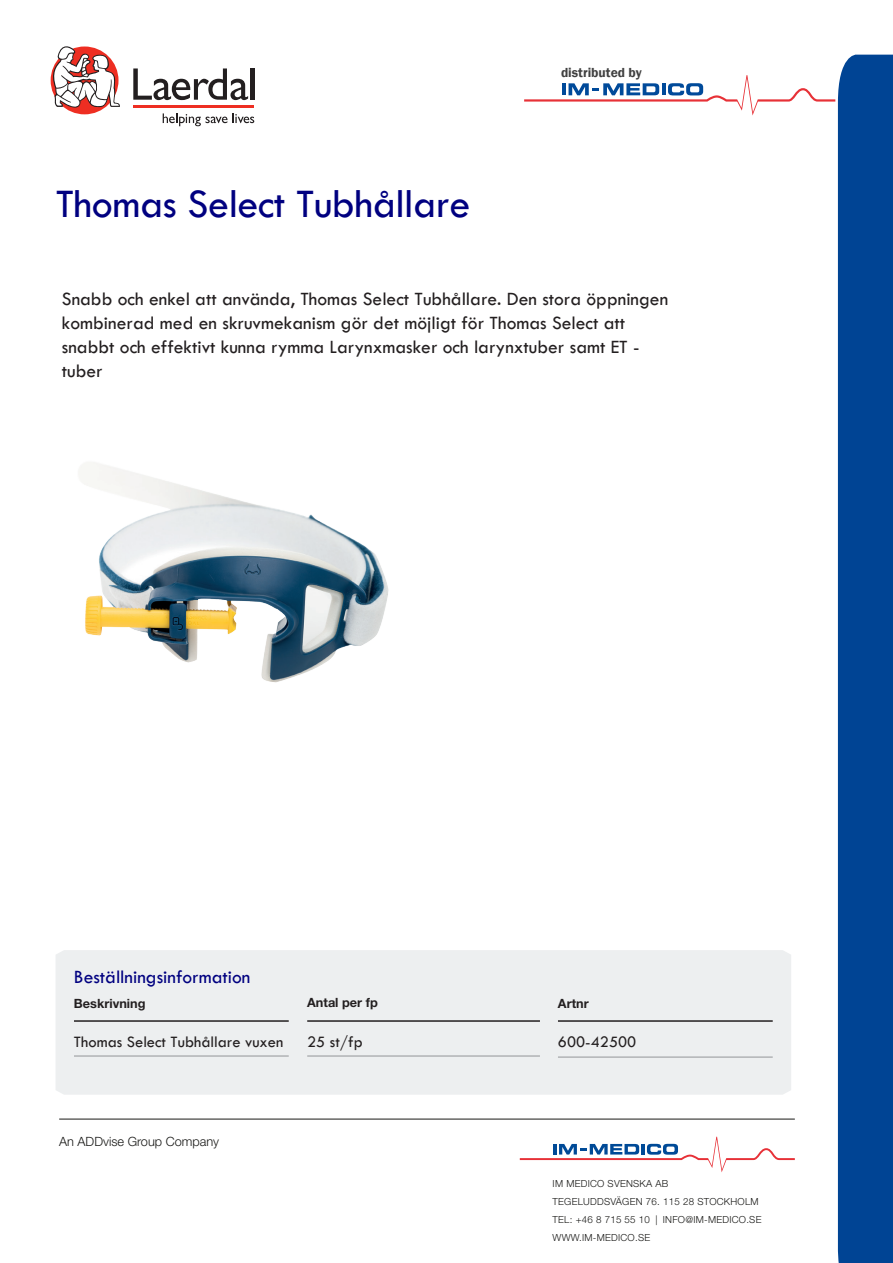
<style>
.page{position:relative;width:893px;height:1263px;background:#fff}
.page>*{position:absolute;margin:0;border:0;box-sizing:border-box;transform-origin:0 0}
.t1{font:42px "Tw Cen";letter-spacing:-.01em;color:#000080}
.t2{font:19.5px/23.9px "Tw Cen";color:#231f20}
.t3{font:19.5px "Tw Cen";color:#000080}
.t4{font:16.5px "Tw Cen";color:#231f20}
.t5{font:600 13.5px "Franklin Gothic";color:#404040}
.t6{font:700 12.75px "Helvetica Neue LT Std";color:#231f20}
.t7{font:300 12.75px "Helvetica Neue LT Std";color:#181816}
.t8{font:300 9.75px/18px "Helvetica Neue LT Std";letter-spacing:.025em;color:#181816}
</style>
<div class="page">
<svg style="left:524px;top:75px;width:311px;height:41px"></svg>
<div style="left:838px;top:55px;width:55px;height:1208px;background:#004494"></div>
<svg style="left:520px;top:1137px;width:275px;height:35px"></svg>
<hr style="left:59px;top:1119px;width:736px;height:1px;background:#181816">
<div style="left:56px;top:950px;width:735px;height:145px;background:#edeff0"></div>
<hr style="left:74px;top:1020px;width:215px;height:2px;background:#231f20">
<hr style="left:74px;top:1056px;width:215px;height:1px;background:#939598">
<hr style="left:307px;top:1020px;width:233px;height:2px;background:#231f20">
<hr style="left:307px;top:1056px;width:233px;height:1px;background:#939598">
<hr style="left:558px;top:1020px;width:215px;height:2px;background:#231f20">
<hr style="left:558px;top:1057px;width:215px;height:1px;background:#939598">
<div style="left:51px;top:47px;width:68px;height:67px;background:#ee2e22;border-radius:50%"></div>
<svg style="left:133px;top:68px;width:115px;height:32px"></svg>
<hr style="left:250px;top:68px;width:4px;height:32px;background:#231f20">
<svg style="left:163px;top:113px;width:91px;height:13px"></svg>
<hr style="left:133px;top:105px;width:121px;height:3px;background:#ee2e22">
<svg style="left:51px;top:46px;width:69px;height:62px"></svg>
<img style="left:79px;top:462px;width:310px;height:221px">
<h1 class="t1" style="left:56px;top:179px;width:416px">Thomas Select Tubhållare</h1>
<p class="t5" style="left:561px;top:64px;width:82px">distributed by</p>
<p class="t2" style="left:62px;top:287px;width:608px">Snabb och enkel att använda, Thomas Select Tubhållare. Den stora öppningen kombinerad med en skruvmekanism gör det möjligt för Thomas Select att snabbt och effektivt kunna rymma Larynxmasker och larynxtuber samt ET - tuber</p>
<p class="t3" style="left:74px;top:965px;width:178px">Beställningsinformation</p>
<p class="t6" style="left:74px;top:996px;width:73px">Beskrivning</p>
<p class="t4" style="left:74px;top:1031px;width:211px">Thomas Select Tubhållare vuxen</p>
<p class="t6" style="left:307px;top:995px;width:72px">Antal per fp</p>
<p class="t4" style="left:307px;top:1031px;width:57px">25 st/fp</p>
<p class="t7" style="left:59px;top:1133px;width:161px">An ADDvise Group Company</p>
<p class="t6" style="left:558px;top:996px;width:32px">Artnr</p>
<p class="t4" style="left:558px;top:1031px;width:80px">600-42500</p>
<p class="t8" style="left:553px;top:1174px;width:210px">IM MEDICO SVENSKA AB<br>TEGELUDDSVÄGEN 76. 115 28 STOCKHOLM<br>TEL: +46 8 715 55 10 | INFO@IM-MEDICO.SE<br>WWW.IM-MEDICO.SE</p>
</div>
